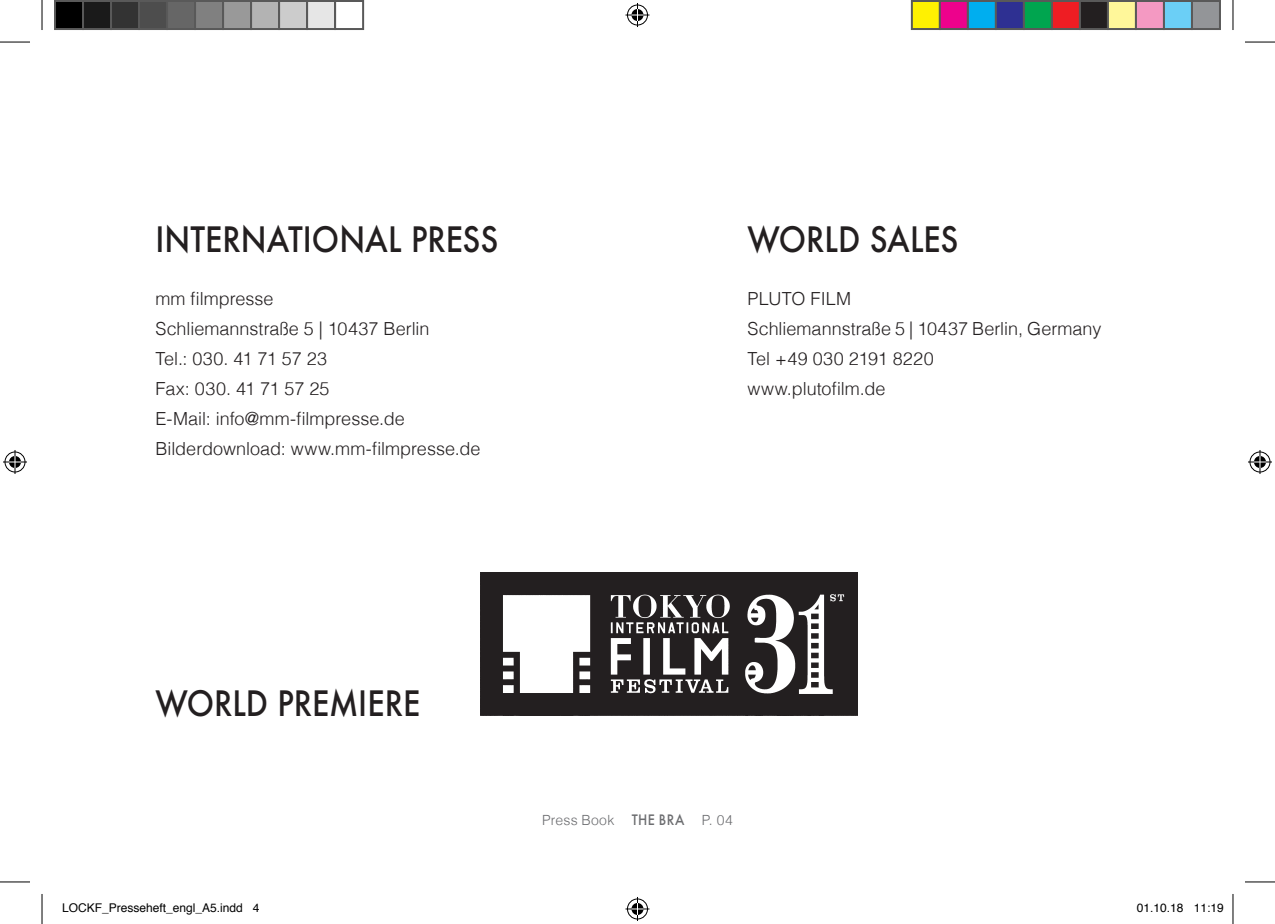
<style>
.page{position:relative;width:1275px;height:924px;background:#fff}
.page>*{position:absolute;margin:0;border:0;box-sizing:border-box;transform-origin:0 0}
.t1{font:500 34px "Futura";letter-spacing:-.005em;color:#231f20;scale:.9 1}
.t2{font:300 18px/30px "Helvetica";color:#231f20}
.t3{font:300 14px "Helvetica";letter-spacing:.015em;color:#6c6d70}
.t4{font:500 14px "Futura";letter-spacing:.025em;color:#6c6d70;scale:.9 1}
.t5{font:12px "Helvetica";color:#000}
</style>
<div class="page">
<img style="left:480px;top:572px;width:377px;height:143px">
<hr style="left:0;top:42px;width:30px;height:1px;background:#000">
<hr style="left:1245px;top:42px;width:30px;height:1px;background:#000">
<hr style="left:0;top:881px;width:30px;height:1px;background:#000">
<hr style="left:1245px;top:881px;width:30px;height:1px;background:#000">
<hr style="left:42px;top:0;width:1px;height:30px;background:#000">
<hr style="left:42px;top:893px;width:1px;height:30px;background:#000">
<hr style="left:1232px;top:0;width:1px;height:30px;background:#000">
<hr style="left:1232px;top:893px;width:1px;height:30px;background:#000">
<svg style="left:625px;top:3px;width:24px;height:24px"></svg>
<svg style="left:625px;top:897px;width:24px;height:23px"></svg>
<svg style="left:3px;top:450px;width:24px;height:24px"></svg>
<svg style="left:1248px;top:450px;width:24px;height:24px"></svg>
<div style="left:55px;top:1px;width:28px;height:28px;background:#000"></div>
<div style="left:54px;top:0;width:30px;height:30px;border:2px solid #595959"></div>
<div style="left:83px;top:1px;width:28px;height:28px;background:#1a1a1a"></div>
<div style="left:82px;top:0;width:30px;height:30px;border:2px solid #595959"></div>
<div style="left:111px;top:1px;width:28px;height:28px;background:#333"></div>
<div style="left:110px;top:0;width:30px;height:30px;border:2px solid #595959"></div>
<div style="left:139px;top:1px;width:28px;height:28px;background:#4d4d4d"></div>
<div style="left:138px;top:0;width:30px;height:30px;border:2px solid #595959"></div>
<div style="left:167px;top:1px;width:28px;height:28px;background:#666"></div>
<div style="left:166px;top:0;width:30px;height:30px;border:2px solid #595959"></div>
<div style="left:195px;top:1px;width:28px;height:28px;background:#808080"></div>
<div style="left:194px;top:0;width:30px;height:30px;border:2px solid #595959"></div>
<div style="left:223px;top:1px;width:28px;height:28px;background:#999"></div>
<div style="left:222px;top:0;width:30px;height:30px;border:2px solid #595959"></div>
<div style="left:251px;top:1px;width:28px;height:28px;background:#b3b3b3"></div>
<div style="left:250px;top:0;width:30px;height:30px;border:2px solid #595959"></div>
<div style="left:279px;top:1px;width:28px;height:28px;background:#ccc"></div>
<div style="left:278px;top:0;width:30px;height:30px;border:2px solid #595959"></div>
<div style="left:307px;top:1px;width:28px;height:28px;background:#e6e6e6"></div>
<div style="left:306px;top:0;width:30px;height:30px;border:2px solid #595959"></div>
<div style="left:334px;top:0;width:30px;height:30px;border:2px solid #595959"></div>
<div style="left:912px;top:1px;width:28px;height:28px;background:#fff101"></div>
<div style="left:911px;top:0;width:30px;height:30px;border:2px solid #595959"></div>
<div style="left:940px;top:1px;width:28px;height:28px;background:#ed028c"></div>
<div style="left:939px;top:0;width:30px;height:30px;border:2px solid #595959"></div>
<div style="left:968px;top:1px;width:28px;height:28px;background:#00aeef"></div>
<div style="left:967px;top:0;width:30px;height:30px;border:2px solid #595959"></div>
<div style="left:996px;top:1px;width:28px;height:28px;background:#2e3092"></div>
<div style="left:995px;top:0;width:30px;height:30px;border:2px solid #595959"></div>
<div style="left:1024px;top:1px;width:28px;height:28px;background:#00a54f"></div>
<div style="left:1023px;top:0;width:30px;height:30px;border:2px solid #595959"></div>
<div style="left:1052px;top:1px;width:28px;height:28px;background:#ee1d23"></div>
<div style="left:1051px;top:0;width:30px;height:30px;border:2px solid #595959"></div>
<div style="left:1080px;top:1px;width:28px;height:28px;background:#231f20"></div>
<div style="left:1079px;top:0;width:30px;height:30px;border:2px solid #595959"></div>
<div style="left:1108px;top:1px;width:28px;height:28px;background:#fff79a"></div>
<div style="left:1107px;top:0;width:30px;height:30px;border:2px solid #595959"></div>
<div style="left:1136px;top:1px;width:28px;height:28px;background:#f499c2"></div>
<div style="left:1135px;top:0;width:30px;height:30px;border:2px solid #595959"></div>
<div style="left:1164px;top:1px;width:28px;height:28px;background:#6bcff6"></div>
<div style="left:1163px;top:0;width:30px;height:30px;border:2px solid #595959"></div>
<div style="left:1192px;top:1px;width:28px;height:28px;background:#939598"></div>
<div style="left:1191px;top:0;width:30px;height:30px;border:2px solid #595959"></div>
<h1 class="t1" style="left:155px;top:216px;width:382px">INTERNATIONAL PRESS</h1>
<p class="t2" style="left:155px;top:282px;width:327px">mm filmpresse<br>Schliemannstraße 5 | 10437 Berlin<br>Tel.: 030. 41 71 57 23<br>Fax: 030. 41 71 57 25<br>E-Mail: info@mm-filmpresse.de<br>Bilderdownload: www.mm-filmpresse.de</p>
<h1 class="t1" style="left:747px;top:216px;width:236px">WORLD SALES</h1>
<p class="t2" style="left:747px;top:282px;width:355px">PLUTO FILM<br>Schliemannstraße 5 | 10437 Berlin, Germany<br>Tel +49 030 2191 8220<br>www.plutofilm.de</p>
<h1 class="t1" style="left:155px;top:679px;width:296px">WORLD PREMIERE</h1>
<p class="t3" style="left:542px;top:808px;width:74px">Press Book</p>
<p class="t4" style="left:632px;top:810px;width:60px">THE BRA</p>
<p class="t3" style="left:702px;top:808px;width:32px">P. 04</p>
<p class="t5" style="left:62px;top:898px;width:199px">LOCKF_Presseheft_engl_A5.indd 4</p>
<p class="t5" style="left:1137px;top:898px;width:88px">01.10.18 11:19</p>
</div>
